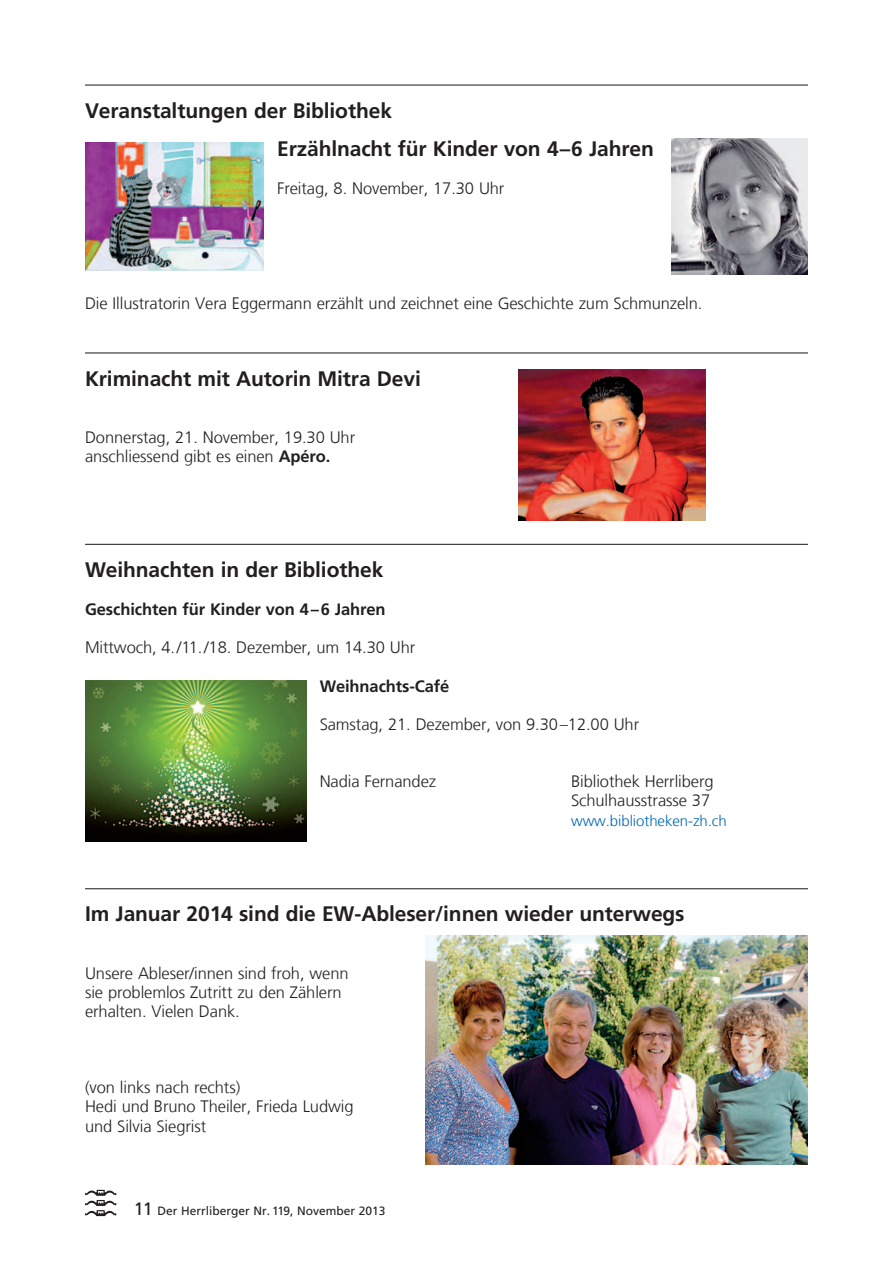
<style>
.page{position:relative;width:893px;height:1263px;background:#fff}
.page>*{position:absolute;margin:0;border:0;box-sizing:border-box;transform-origin:0 0}
.t1{font:700 21px/38.2px "Frutiger LT Com";letter-spacing:-.005em;color:#231f20}
.t2{font:300 16.5px/19.2px "Frutiger LT Com";letter-spacing:-.005em;color:#231f20}
.t3{font:700 16.5px "Frutiger LT Com";letter-spacing:-.005em;color:#231f20}
.t4{font:300 15px "Frutiger LT Com";letter-spacing:-.005em;color:#0067af}
.t5{font:12px "Frutiger LT Com";color:#231f20}
.s1{font-weight:700}
.s2{font-size:18px}
</style>
<div class="page">
<svg style="left:85px;top:1190px;width:31px;height:26px"></svg>
<hr style="left:85px;top:85px;width:723px;height:1px;background:#231f20">
<hr style="left:85px;top:352px;width:723px;height:1px;background:#231f20">
<hr style="left:85px;top:544px;width:723px;height:1px;background:#231f20">
<hr style="left:85px;top:888px;width:723px;height:1px;background:#231f20">
<img style="left:86px;top:142px;width:178px;height:128px">
<img style="left:672px;top:138px;width:136px;height:136px">
<img style="left:519px;top:370px;width:187px;height:151px">
<img style="left:85px;top:680px;width:221px;height:162px">
<img style="left:425px;top:936px;width:383px;height:228px">
<p class="t1" style="left:277px;top:93px;width:378px;text-indent:-192px">Veranstaltungen der Bibliothek<br>Erzählnacht für Kinder von 4–6 Jahren</p>
<p class="t2" style="left:277px;top:181px;width:229px">Freitag, 8. November, 17.30 Uhr</p>
<p class="t2" style="left:85px;top:295px;width:619px">Die Illustratorin Vera Eggermann erzählt und zeichnet eine Geschichte zum Schmunzeln.</p>
<p class="t1" style="left:85px;top:361px;width:337px">Kriminacht mit Autorin Mitra Devi</p>
<p class="t2" style="left:85px;top:429px;width:272px">Donnerstag, 21. November, 19.30 Uhr anschliessend gibt es einen <span class="s1">Apéro.</span></p>
<p class="t1" style="left:85px;top:552px;width:300px">Weihnachten in der Bibliothek</p>
<p class="t3" style="left:85px;top:603px;width:302px">Geschichten für Kinder von 4–6 Jahren</p>
<p class="t2" style="left:85px;top:640px;width:332px">Mittwoch, 4./11./18. Dezember, um 14.30 Uhr</p>
<p class="t3" style="left:320px;top:679px;width:131px">Weihnachts-Café</p>
<p class="t2" style="left:320px;top:716px;width:321px">Samstag, 21. Dezember, von 9.30–12.00 Uhr</p>
<p class="t2" style="left:320px;top:773px;width:118px">Nadia Fernandez</p>
<p class="t2" style="left:571px;top:773px;width:144px">Bibliothek Herrliberg<br>Schulhausstrasse 37</p>
<p class="t4" style="left:571px;top:814px;width:157px">www.bibliotheken-zh.ch</p>
<p class="t1" style="left:85px;top:897px;width:601px">Im Januar 2014 sind die EW-Ableser/innen wieder unterwegs</p>
<p class="t2" style="left:85px;top:965px;width:265px">Unsere Ableser/innen sind froh, wenn sie problemlos Zutritt zu den Zählern erhalten. Vielen Dank.</p>
<p class="t2" style="left:85px;top:1079px;width:270px">(von links nach rechts)<br>Hedi und Bruno Theiler, Frieda Ludwig und Silvia Siegrist</p>
<p class="t5" style="left:134px;top:1206px;width:253px"><span class="s2">11</span> Der Herrliberger Nr. 119, November 2013</p>
</div>
